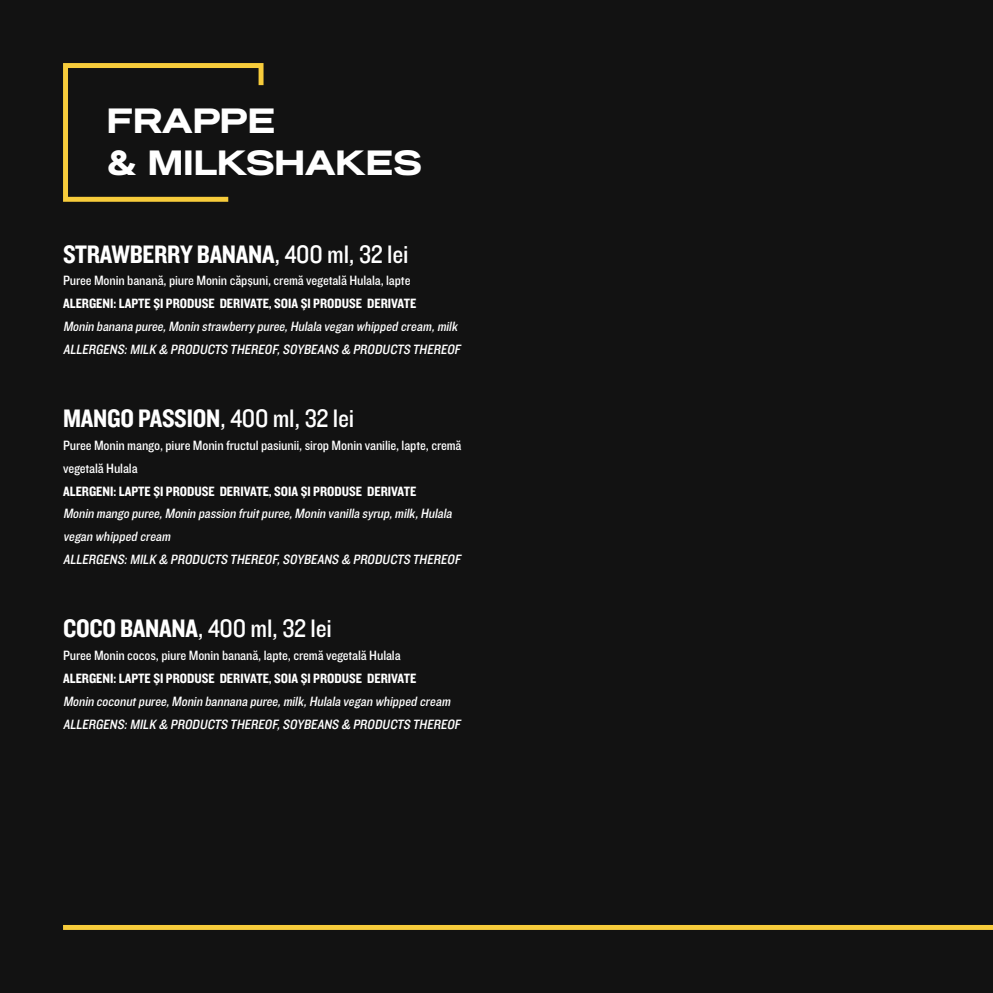
<style>
.page{position:relative;width:993px;height:993px;background:#fff}
.page>*{position:absolute;margin:0;border:0;box-sizing:border-box;transform-origin:0 0}
.t1{font:900 35px/42px "Reservation Wide";color:#fff}
.t2{font:26.25px "Knockout HTF50 Welterweight";letter-spacing:-.01em;color:#fff}
.t3{font:26.25px "Knockout HTF30 Junior Welterwt";letter-spacing:-.01em;color:#fff}
.t4{font:italic 14px/22.8px "Knockout HTF30 Junior Welterwt";color:#fff}
.t5{font:14px/22.8px "Knockout HTF30 Junior Welterwt";letter-spacing:-.01em;color:#fff}
.t6{font:14px "Knockout HTF50 Welterweight";color:#fff}
.s1{font-family:"Knockout HTF30 Junior Welterwt"}
.s2{font-family:"Knockout HTF50 Welterweight"}
</style>
<div class="page">
<div style="left:0;top:0;width:992px;height:992px;background:#121212"></div>
<svg style="left:63px;top:63px;width:201px;height:139px"></svg>
<div style="left:63px;top:924px;width:929px;height:5px;background:#f7cc3b"></div>
<h1 class="t1" style="left:107px;top:101px;width:316px">FRAPPE<br>&amp; MILKSHAKES</h1>
<h2 class="t2" style="left:63px;top:240px;width:347px">STRAWBERRY BANANA<span class="s1">, 400 ml, 32 lei</span></h2>
<p class="t5" style="left:63px;top:269px;width:349px">Puree Monin banană, piure Monin căpșuni, cremă vegetală Hulala, lapte</p>
<p class="t6" style="left:63px;top:296px;width:355px">ALERGENI: LAPTE ȘI PRODUSE DERIVATE, SOIA ȘI PRODUSE DERIVATE</p>
<p class="t4" style="left:63px;top:315px;width:401px">Monin banana puree,Monin strawberrypuree,Hulala vegan whipped cream,milk<br>ALLERGENS:MILK &amp; PRODUCTS THEREOF,SOYBEANS &amp; PRODUCTS THEREOF</p>
<h2 class="t2" style="left:63px;top:404px;width:292px">MANGO PASSION<span class="s1">, 400 ml, 32 lei</span></h2>
<p class="t5" style="left:63px;top:434px;width:400px">Puree Monin mango, piure Monin fructul pasiunii, sirop Monin vanilie, lapte, cremă vegetală Hulala</p>
<p class="t6" style="left:63px;top:483px;width:355px">ALERGENI: LAPTE ȘI PRODUSE DERIVATE, SOIA ȘI PRODUSE DERIVATE</p>
<p class="t4" style="left:63px;top:502px;width:401px">Monin mango puree,Monin passion fruitpuree,Monin vanilla syrup,milk,Hulala vegan whipped cream<br>ALLERGENS:MILK &amp; PRODUCTS THEREOF,SOYBEANS &amp; PRODUCTS THEREOF</p>
<h2 class="t3" style="left:63px;top:614px;width:270px"><span class="s2">COCO BANANA</span>, 400 ml, 32 lei</h2>
<p class="t5" style="left:63px;top:644px;width:339px">Puree Monin cocos, piure Monin banană, lapte, cremă vegetală Hulala</p>
<p class="t6" style="left:63px;top:670px;width:355px">ALERGENI: LAPTE ȘI PRODUSE DERIVATE, SOIA ȘI PRODUSE DERIVATE</p>
<p class="t4" style="left:63px;top:689px;width:401px">Monin coconutpuree,Monin bannana puree,milk,Hulala vegan whipped cream<br>ALLERGENS:MILK &amp; PRODUCTS THEREOF,SOYBEANS &amp; PRODUCTS THEREOF</p>
</div>
